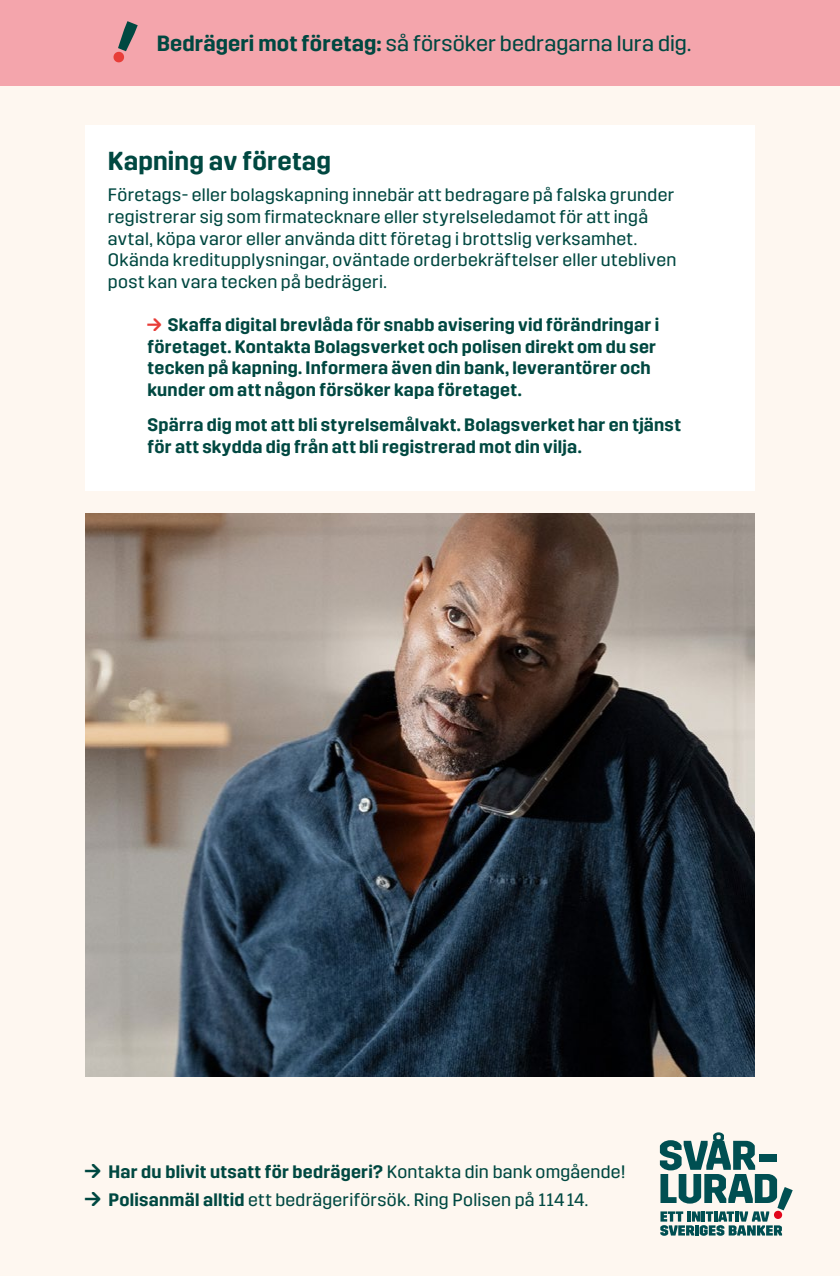
<style>
.page{position:relative;width:840px;height:1276px;background:#fff}
.page>*{position:absolute;margin:0;border:0;box-sizing:border-box;transform-origin:0 0}
.t1{font:600 26px "Trim";letter-spacing:.005em;color:#004841}
.t2{font:22px "Trim";letter-spacing:.005em;color:#004841}
.t3{font:600 18px/21.6px "Trim";letter-spacing:.015em;color:#004841}
.t4{font:18px/21.6px "Trim";letter-spacing:.02em;color:#004841}
.s1{font-weight:600}
.s2{color:#e83d38}
.s3{font-size:20px}
.s4{font-weight:400}
.s5{font-weight:600;font-size:20px}
</style>
<div class="page">
<div style="left:0;top:0;width:839px;height:1276px;background:#fef7f0"></div>
<div style="left:0;top:0;width:839px;height:85px;background:#f4a5ac"></div>
<svg style="left:113px;top:21px;width:25px;height:41px"></svg>
<svg style="left:659px;top:1132px;width:133px;height:103px"></svg>
<img style="left:85px;top:513px;width:669px;height:563px">
<div style="left:85px;top:125px;width:669px;height:365px;background:#fff"></div>
<p class="t2" style="left:157px;top:31px;width:536px"><span class="s1">Bedrägeri mot företag:</span> så försöker bedragarna lura dig.</p>
<h1 class="t1" style="left:108px;top:146px;width:225px">Kapning av företag</h1>
<p class="t4" style="left:108px;top:185px;width:570px">Företags- eller bolagskapning innebär att bedragare på falska grunder registrerar sig som firmatecknare eller styrelseledamot för att ingå avtal, köpa varor eller använda ditt företag i brottslig verksamhet.<br>Okända kreditupplysningar, oväntade orderbekräftelser eller utebliven post kan vara tecken på bedrägeri.</p>
<p class="t3" style="left:147px;top:314px;width:513px"><span class="s2">→</span> Skaffa digital brevlåda för snabb avisering vid förändringar i företaget. Kontakta Bolagsverket och polisen direkt om du ser tecken på kapning. Informera även din bank, leverantörer och kunder om att någon försöker kapa företaget.</p>
<p class="t3" style="left:147px;top:414px;width:534px">Spärra dig mot att bli styrelsemålvakt. Bolagsverket har en tjänst för att skydda dig från att bli registrerad mot din vilja.</p>
<p class="t3" style="left:85px;top:1160px;width:541px"><span class="s3">→</span> Har du blivit utsatt för bedrägeri? <span class="s4">Kontakta din bank omgående!</span></p>
<p class="t4" style="left:85px;top:1188px;width:504px"><span class="s5">→</span> <span class="s1">Polisanmäl alltid</span> ett bedrägeriförsök. Ring Polisen på 11414.</p>
</div>
